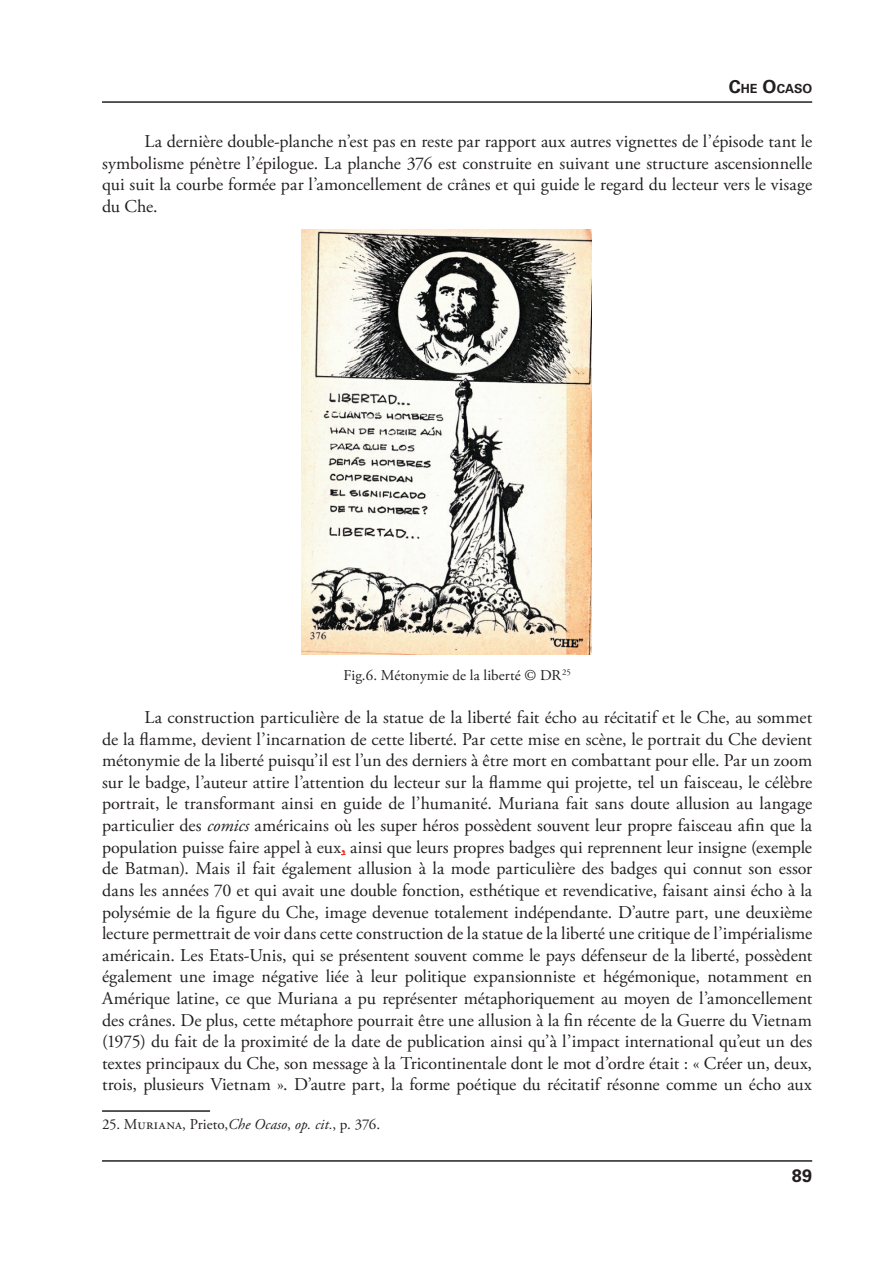
<style>
.page{position:relative;width:893px;height:1263px;background:#fff}
.page>*{position:absolute;margin:0;border:0;box-sizing:border-box;transform-origin:0 0}
.t1{font:18px/21.6px "Adobe Garamond Pro";letter-spacing:-.005em;color:#231f20;text-align:justify}
.t2{font:700 18px "Univers LT Std";color:#231f20}
.t3{font:15px "Adobe Garamond Pro";letter-spacing:-.01em;color:#231f20}
.t4{font:700 12.6px "Univers LT Std";color:#231f20}
.s1{font-size:18px}
.s2{font-style:italic}
.s3{font-weight:700;color:#ee2f2c}
</style>
<div class="page">
<hr style="left:102px;top:101px;width:710px;height:2px;background:#231f20">
<hr style="left:102px;top:1160px;width:710px;height:2px;background:#231f20">
<hr style="left:102px;top:1110px;width:108px;height:2px;background:#231f20">
<img style="left:302px;top:230px;width:289px;height:425px">
<p class="t4" style="left:729px;top:81px;width:84px"><span class="s1">C</span>HE <span class="s1">O</span>CASO</p>
<p class="t1" style="left:102px;top:131px;width:712px;text-indent:43px">La dernière double-planche n’est pas en reste par rapport aux autres vignettes de l’épisode tant le symbolisme pénètre l’épilogue. La planche 376 est construite en suivant une structure ascensionnelle qui suit la courbe formée par l’amoncellement de crânes et qui guide le regard du lecteur vers le visage du Che.</p>
<p class="t3" style="left:343px;top:666px;width:229px">Fig.6. Métonymie de la liberté © DR<sup>25</sup></p>
<p class="t1" style="left:102px;top:707px;width:712px;text-indent:43px">La construction particulière de la statue de la liberté fait écho au récitatif et le Che, au sommet de la flamme, devient l’incarnation de cette liberté. Par cette mise en scène, le portrait du Che devient métonymie de la liberté puisqu’il est l’un des derniers à être mort en combattant pour elle. Par un zoom sur le badge, l’auteur attire l’attention du lecteur sur la flamme qui projette, tel un faisceau, le célèbre portrait, le transformant ainsi en guide de l’humanité. Muriana fait sans doute allusion au langage particulier des <span class="s2">comics</span> américains où les super héros possèdent souvent leur propre faisceau afin que la population puisse faire appel à eux<span class="s3">,</span> ainsi que leurs propres badges qui reprennent leur insigne (exemple de Batman). Mais il fait également allusion à la mode particulière des badges qui connut son essor dans les années 70 et qui avait une double fonction, esthétique et revendicative, faisant ainsi écho à la polysémie de la figure du Che, image devenue totalement indépendante. D’autre part, une deuxième lecture permettrait de voir dans cette construction de la statue de la liberté une critique de l’impérialisme américain. Les Etats-Unis, qui se présentent souvent comme le pays défenseur de la liberté, possèdent également une image négative liée à leur politique expansionniste et hégémonique, notamment en Amérique latine, ce que Muriana a pu représenter métaphoriquement au moyen de l’amoncellement des crânes. De plus, cette métaphore pourrait être une allusion à la fin récente de la Guerre du Vietnam (1975) du fait de la proximité de la date de publication ainsi qu’à l’impact international qu’eut un des textes principaux du Che, son message à la Tricontinentale dont le mot d’ordre était : « Créer un, deux, trois, plusieurs Vietnam ». D’autre part, la forme poétique du récitatif résonne comme un écho aux</p>
<p class="t3" style="left:102px;top:1115px;width:280px">25. Muriana, Prieto,<span class="s2">Che Ocaso</span>, <span class="s2">op. cit.</span>, p. 376.</p>
<p class="t2" style="left:792px;top:1165px;width:22px">89</p>
</div>
